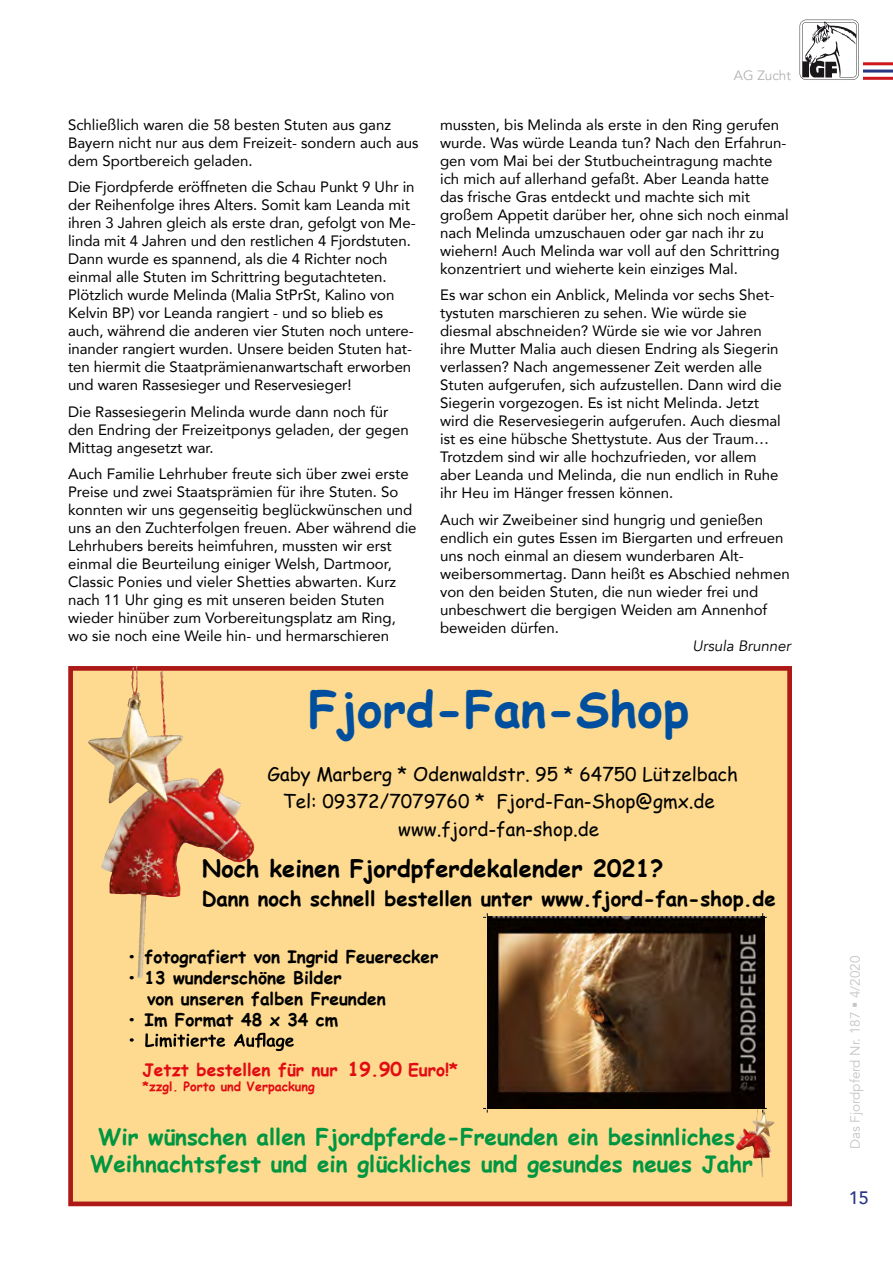
<style>
.page{position:relative;width:893px;height:1263px;background:#fff}
.page>*{position:absolute;margin:0;border:0;box-sizing:border-box;transform-origin:0 0}
.t1{font:700 48.6px "Comic Sans MS";color:#004f9f}
.t2{font:700 23.55px "Comic Sans MS";color:#000}
.t3{font:700 22.5px/27px "Comic Sans MS";color:#009641;text-align:center}
.t4{font:700 20.4px "Comic Sans MS";color:#000}
.t5{font:18.75px/27.2px "Comic Sans MS";color:#000;text-align:center}
.t6{font:500 18px "Avenir";color:#283583}
.t7{font:700 17.25px/20.7px "Comic Sans MS";color:#000}
.t8{font:700 17.25px "Comic Sans MS";color:#e30b13}
.t9{font:15px/18px "Avenir";color:#000}
.t10{font:italic 15px "Avenir";color:#000}
.t11{font:13.5px "Avenir";color:#c6c6c6}
.t12{font:13.5px "Avenir";color:#b3b2b2}
.t13{font:700 12.6px "Comic Sans MS";color:#e30b13}
.s1{font-size:18.75px}
</style>
<div class="page">
<hr style="left:859px;top:70px;width:34px;height:3px;background:#283583">
<hr style="left:859px;top:77px;width:34px;height:3px;background:#cd171a">
<hr style="left:859px;top:62px;width:34px;height:3px;background:#cd171a">
<div style="left:796px;top:20px;width:67px;height:63px;background:#fff"></div>
<svg style="left:800px;top:20px;width:59px;height:60px"></svg>
<div style="left:71px;top:668px;width:719px;height:536px;background:#fdda8f"></div>
<div style="left:68px;top:666px;width:724px;height:540px;border:5px solid #ad1917"></div>
<svg style="left:130px;top:1033px;width:164px;height:18px"></svg>
<img style="left:743px;top:1108px;width:20px;height:25px">
<img style="left:88px;top:667px;width:60px;height:205px">
<svg style="left:483px;top:913px;width:5px;height:5px"></svg>
<svg style="left:762px;top:1108px;width:5px;height:4px"></svg>
<img style="left:488px;top:916px;width:277px;height:192px">
<p class="t9" style="left:68px;top:115px;width:352px">Schließlich waren die 58 besten Stuten aus ganz<br>Bayern nicht nur aus dem Freizeit- sondern auch aus dem Sportbereich geladen.</p>
<p class="t9" style="left:68px;top:178px;width:349px">Die Fjordpferde eröffneten die Schau Punkt 9 Uhr in der Reihenfolge ihres Alters. Somit kam Leanda mit ihren 3 Jahren gleich als erste dran, gefolgt von Me&shy;linda mit 4 Jahren und den restlichen 4 Fjordstuten.<br>Dann wurde es spannend, als die 4 Richter noch einmal alle Stuten im Schrittring begutachteten.<br>Plötzlich wurde Melinda (Malia StPrSt, Kalino von Kelvin BP) vor Leanda rangiert - und so blieb es auch, während die anderen vier Stuten noch untere&shy;inander rangiert wurden. Unsere beiden Stuten hat&shy;ten hiermit die Staatprämienanwartschaft erworben und waren Rassesieger und Reservesieger!</p>
<p class="t9" style="left:68px;top:402px;width:342px">Die Rassesiegerin Melinda wurde dann noch für den Endring der Freizeitponys geladen, der gegen<br>Mittag angesetzt war.</p>
<p class="t9" style="left:68px;top:465px;width:350px">Auch Familie Lehrhuber freute sich über zwei erste Preise und zwei Staatsprämien für ihre Stuten. So konnten wir uns gegenseitig beglückwünschen und uns an den Zuchterfolgen freuen. Aber während die Lehrhubers bereits heimfuhren, mussten wir erst einmal die Beurteilung einiger Welsh, Dartmoor, Classic Ponies und vieler Shetties abwarten. Kurz nach 11 Uhr ging es mit unseren beiden Stuten wieder hinüber zum Vorbereitungsplatz am Ring, wo sie noch eine Weile hin- und hermarschieren</p>
<p class="t12" style="left:734px;top:67px;width:59px">AG Zucht</p>
<p class="t9" style="left:440px;top:115px;width:350px">mussten, bis Melinda als erste in den Ring gerufen wurde. Was würde Leanda tun? Nach den Erfahrun&shy;gen vom Mai bei der Stutbucheintragung machte ich mich auf allerhand gefaßt. Aber Leanda hatte das frische Gras entdeckt und machte sich mit großem Appetit darüber her, ohne sich noch einmal nach Melinda umzuschauen oder gar nach ihr zu wiehern! Auch Melinda war voll auf den Schrittring konzentriert und wieherte kein einziges Mal.</p>
<p class="t9" style="left:440px;top:286px;width:343px">Es war schon ein Anblick, Melinda vor sechs Shet&shy;tystuten marschieren zu sehen. Wie würde sie diesmal abschneiden? Würde sie wie vor Jahren ihre Mutter Malia auch diesen Endring als Siegerin verlassen? Nach angemessener Zeit werden alle Stuten aufgerufen, sich aufzustellen. Dann wird die Siegerin vorgezogen. Es ist nicht Melinda. Jetzt wird die Reservesiegerin aufgerufen. Auch diesmal ist es eine hübsche Shettystute. Aus der Traum… Trotzdem sind wir alle hochzufrieden, vor allem aber Leanda und Melinda, die nun endlich in Ruhe ihr Heu im Hänger fressen können.</p>
<p class="t9" style="left:440px;top:510px;width:351px">Auch wir Zweibeiner sind hungrig und genießen endlich ein gutes Essen im Biergarten und erfreuen uns noch einmal an diesem wunderbaren Alt&shy;weibersommertag. Dann heißt es Abschied nehmen von den beiden Stuten, die nun wieder frei und unbeschwert die bergigen Weiden am Annenhof beweiden dürfen.</p>
<p class="t10" style="left:693px;top:637px;width:100px">Ursula Brunner</p>
<h1 class="t1" style="left:308px;top:673px;width:382px">Fjord-Fan-Shop</h1>
<p class="t5" style="left:267px;top:760px;width:472px">Gaby Marberg * Odenwaldstr. 95 * 64750 Lützelbach<br>Tel: 09372/7079760 * Fjord-Fan-Shop@gmx.de www.fjord-fan-shop.de</p>
<h2 class="t2" style="left:202px;top:851px;width:463px">Noch keinen Fjordpferdekalend er 2021?</h2>
<h3 class="t4" style="left:202px;top:883px;width:575px">Dann noch schnell bestellen unter www.fjord-fan-shop.de</h3>
<p class="t7" style="left:127px;top:946px;width:313px">• fotografiert von Ingrid Feuerecker</p>
<p class="t7" style="left:147px;top:967px;width:240px;text-indent:-20px">• 13 wunderschöne Bilder<br>von unseren falben Freunden</p>
<p class="t7" style="left:127px;top:1008px;width:213px">• Im Format 48 x 34 cm</p>
<p class="t8" style="left:142px;top:1057px;width:197px">Jetzt bestellen für nur</p>
<p class="t13" style="left:142px;top:1077px;width:174px">*zzgl. Porto und Verpackung</p>
<h3 class="t3" style="left:90px;top:1122px;width:664px">Wir wünschen allen Fjordpferde-Freunden ein besinnliches<br>Weihnachtsfest und ein glückliches und gesundes neues Jahr</h3>
<p class="t8" style="left:348px;top:1057px;width:112px"><span class="s1">19.90</span> Euro!*</p>
<p class="t11" style="left:847px;top:1149px;width:195px;rotate:-90deg">Das Fjordpferd Nr. 187 ▪ 4/2020</p>
<p class="t6" style="left:849px;top:1182px;width:22px">15</p>
</div>
